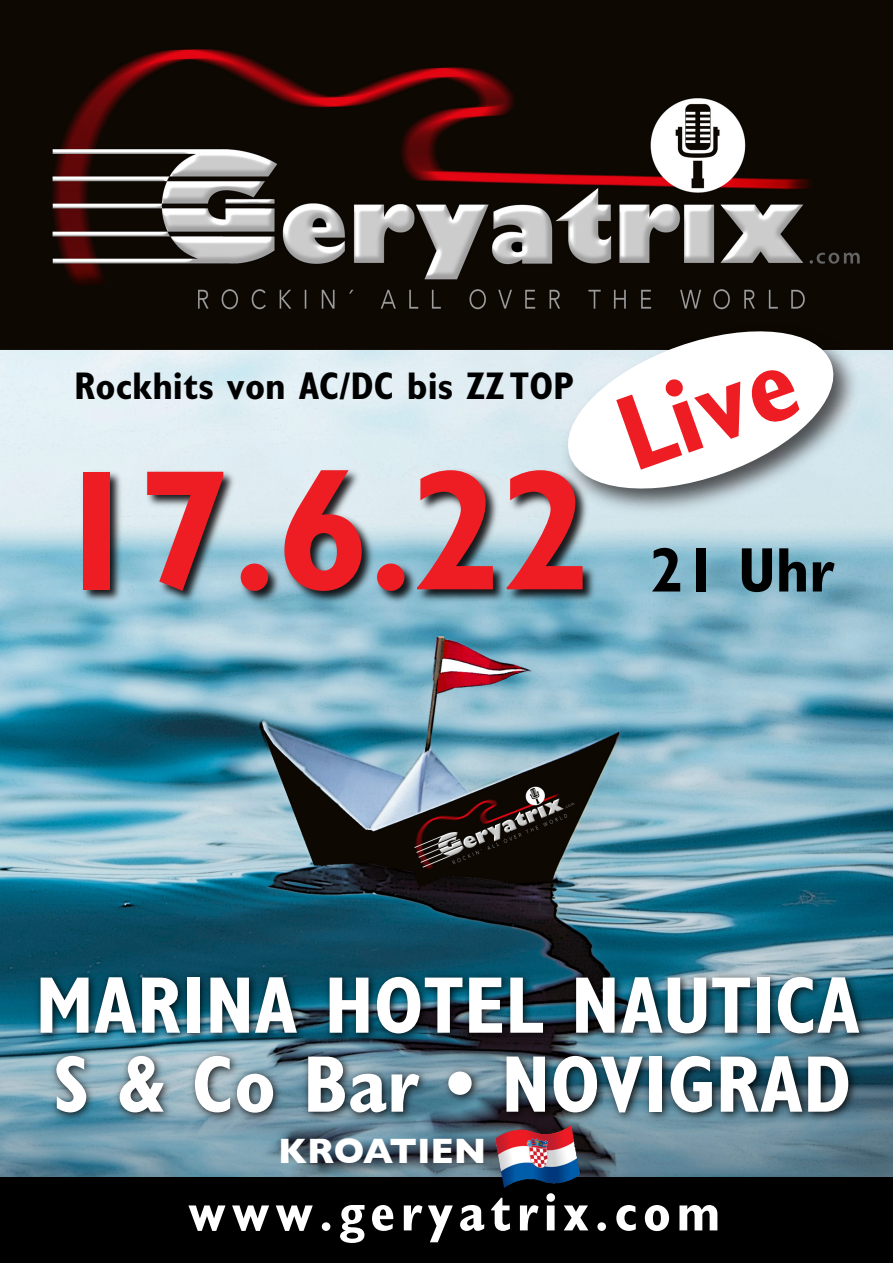
<style>
.page{position:relative;width:893px;height:1263px;background:#fff}
.page>*{position:absolute;margin:0;border:0;box-sizing:border-box;transform-origin:0 0}
.t1{font:700 condensed 172.2px "MM Gill Sans";color:#ee1d23}
.t2{font:700 condensed 80.7px "MM Gill Sans";color:#fff}
.t3{font:700 condensed 63.15px "MM Gill Sans";color:#000}
.t4{font:700 condensed 54px "MM Gill Sans";letter-spacing:.1em;color:#fff}
.t5{font:700 condensed 38.7px "MM Gill Sans";color:#000}
.t6{font:700 36px "Gill Sans";color:#fff}
</style>
<div class="page">
<img style="left:0;top:0;width:893px;height:1177px">
<img style="left:556px;top:319px;width:311px;height:203px">
<svg style="left:557px;top:321px;width:287px;height:178px"></svg>
<svg style="left:616px;top:378px;width:124px;height:92px"></svg>
<svg style="left:749px;top:368px;width:50px;height:58px"></svg>
<img style="left:48px;top:441px;width:562px;height:208px">
<img style="left:26px;top:955px;width:867px;height:222px">
<div style="left:0;top:1177px;width:893px;height:86px;background:#000"></div>
<img style="left:44px;top:1034px;width:849px;height:154px">
<p class="t5" style="left:74px;top:362px;width:501px">Rockhits von AC/DC bis ZZ TOP</p>
<h1 class="t1" style="left:52px;top:428px;width:543px">17.6.22</h1>
<p class="t3" style="left:651px;top:532px;width:184px">21 Uhr</p>
<p class="t2" style="left:35px;top:957px;width:826px">MARINA HOTEL NAUTICA</p>
<p class="t2" style="left:53px;top:1036px;width:800px">S &amp; Co Bar • NOVIGRAD</p>
<p class="t6" style="left:278px;top:1122px;width:210px">KROATIEN</p>
<p class="t4" style="left:188px;top:1180px;width:534px">www.geryatrix.com</p>
</div>
